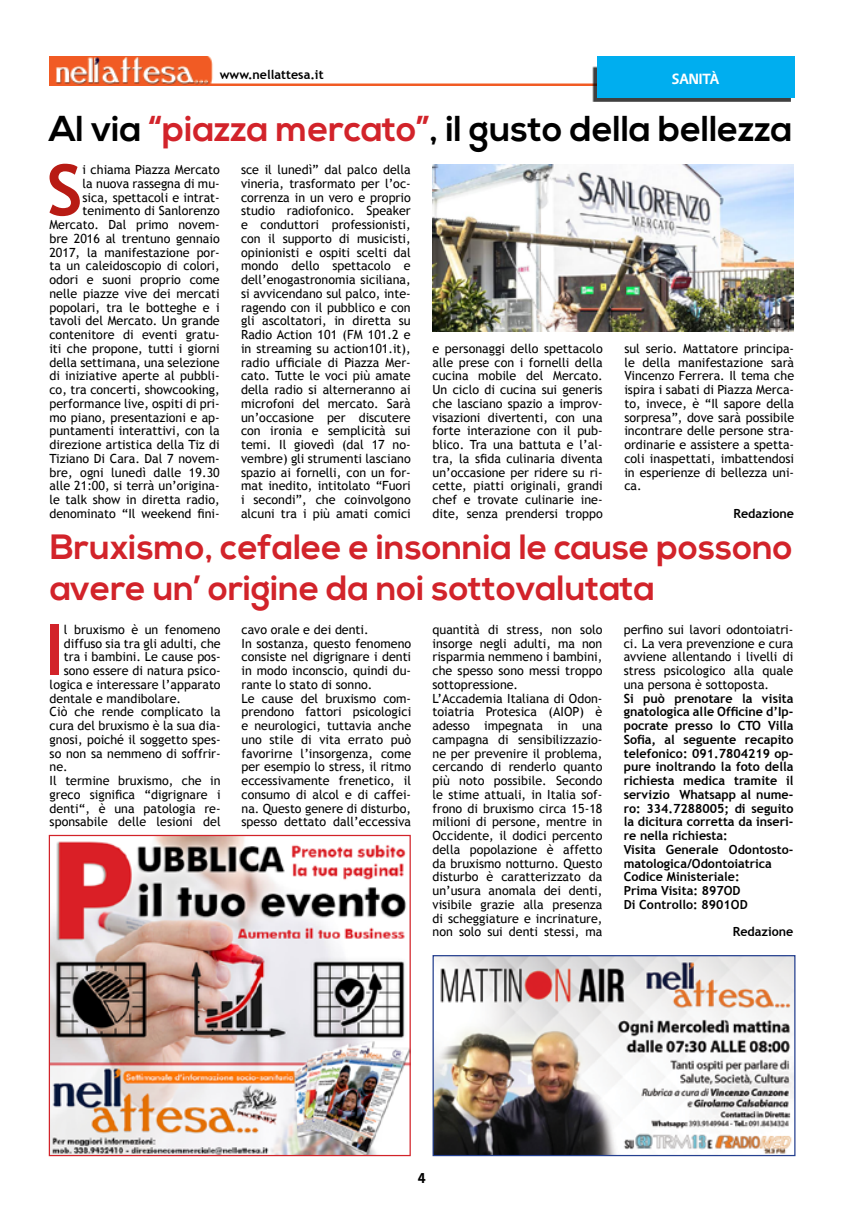
<style>
.page{position:relative;width:858px;height:1212px;background:#fff}
.page>*{position:absolute;margin:0;border:0;box-sizing:border-box;transform-origin:0 0}
.t1{font:700 70.88px "Trebuchet MS";color:#b81b14}
.t2{font:700 70.88px "Trebuchet MS";color:#d2232a}
.t3{font:700 36px "Nexa";color:#000}
.t4{font:700 35.12px/41.8px "Nexa";color:#d2232a}
.t5{font:700 15px "Vegur";color:#fff}
.t6{font:700 15px "Vegur";color:#000}
.t7{font:12.62px/13.8px "Trebuchet MS";color:#000;text-align:justify}
.t8{font:700 12.62px/13.8px "Trebuchet MS";color:#000;text-align:justify}
.t9{font:700 12.5px/13.8px "Trebuchet MS";color:#000}
.s1{color:#d2232a}
</style>
<div class="page">
<img style="left:50px;top:57px;width:542px;height:29px">
<img style="left:51px;top:837px;width:358px;height:317px">
<div style="left:49px;top:835px;width:362px;height:321px;border:1px solid #d2232a"></div>
<div style="left:592px;top:66px;width:199px;height:35px;background:#000;opacity:.75"></div>
<div style="left:597px;top:57px;width:197px;height:41px;background:#00aeef"></div>
<img style="left:434px;top:957px;width:359px;height:197px">
<div style="left:432px;top:955px;width:363px;height:201px;border:1px solid #25408f"></div>
<img style="left:432px;top:165px;width:361px;height:166px">
<p class="t9" style="left:220px;top:68px;width:105px">www.nellattesa.it</p>
<p class="t5" style="left:671px;top:71px;width:49px">SANITÀ</p>
<h2 class="t3" style="left:49px;top:108px;width:744px">Al via <span class="s1">“piazza mercato”</span>, il gusto della bellezza</h2>
<h1 class="t1" style="left:47px;top:146px;width:37px">S</h1>
<p class="t7" style="left:49px;top:163px;width:172px;text-align:right">i chiama Piazza Mercato<br>la nuova rassegna di mu-<br>sica, spettacoli e intrat&shy;tenimento di Sanlorenzo<br>Mercato. Dal primo novem&shy;bre 2016 al trentuno gennaio<br>2017, la manifestazione por&shy;ta un caleidoscopio di colori, odori e suoni proprio come nelle piazze vive dei mercati popolari, tra le botteghe e i tavoli del Mercato. Un grande contenitore di eventi gratu&shy;iti che propone, tutti i giorni della settimana, una selezione di iniziative aperte al pubbli&shy;co, tra concerti, showcooking, performance live, ospiti di pri&shy;mo piano, presentazioni e ap&shy;puntamenti interattivi, con la direzione artistica della Tiz di<br>Tiziano Di Cara. Dal 7 novem&shy;bre, ogni lunedì dalle 19.30 alle 21:00, si terrà un’origina&shy;le talk show in diretta radio, denominato “Il weekend fini-</p>
<p class="t7" style="left:241px;top:163px;width:171px">sce il lunedì” dal palco della vineria, trasformato per l’oc&shy;correnza in un vero e proprio studio radiofonico. Speaker e conduttori professionisti, con il supporto di musicisti, opinionisti e ospiti scelti dal mondo dello spettacolo e dell’enogastronomia siciliana, si avvicendano sul palco, inte&shy;ragendo con il pubblico e con gli ascoltatori, in diretta su Radio Action 101 (FM 101.2 e in streaming su action101.it), radio ufficiale di Piazza Mer&shy;cato. Tutte le voci più amate della radio si alterneranno ai microfoni del mercato. Sarà un’occasione per discutere con ironia e semplicità sui temi. Il giovedì (dal 17 no&shy;vembre) gli strumenti lasciano spazio ai fornelli, con un for&shy;mat inedito, intitolato “Fuori i secondi”, che coinvolgono alcuni tra i più amati comici</p>
<p class="t7" style="left:432px;top:342px;width:172px">e personaggi dello spettacolo alle prese con i fornelli della cucina mobile del Mercato.<br>Un ciclo di cucina sui generis che lasciano spazio a improv&shy;visazioni divertenti, con una forte interazione con il pub&shy;blico. Tra una battuta e l’al&shy;tra, la sfida culinaria diventa un’occasione per ridere su ri&shy;cette, piatti originali, grandi chef e trovate culinarie ine&shy;dite, senza prendersi troppo</p>
<p class="t7" style="left:624px;top:342px;width:171px">sul serio. Mattatore principa&shy;le della manifestazione sarà Vincenzo Ferrera. Il tema che ispira i sabati di Piazza Merca&shy;to, invece, è “Il sapore della sorpresa”, dove sarà possibile incontrare delle persone stra&shy;ordinarie e assistere a spetta&shy;coli inaspettati, imbattendosi in esperienze di bellezza uni&shy;ca.</p>
<p class="t8" style="left:733px;top:507px;width:62px">Redazione</p>
<h3 class="t4" style="left:50px;top:527px;width:744px">Bruxismo, cefalee e insonnia le cause possono avere un’ origine da noi sottovalutata</h3>
<h1 class="t2" style="left:44px;top:606px;width:21px">I</h1>
<p class="t7" style="left:64px;top:623px;width:158px">l bruxismo è un fenomeno</p>
<p class="t7" style="left:241px;top:623px;width:171px;text-align:left">cavo orale e dei denti.<br>In sostanza, questo fenomeno consiste nel digrignare i denti in modo inconscio, quindi du&shy;rante lo stato di sonno.<br>Le cause del bruxismo com&shy;prendono fattori psicologici e neurologici, tuttavia anche uno stile di vita errato può favorirne l’insorgenza, come per esempio lo stress, il ritmo eccessivamente frenetico, il consumo di alcol e di caffei&shy;na. Questo genere di disturbo, spesso dettato dall’eccessiva</p>
<p class="t7" style="left:432px;top:623px;width:171px;text-align:left">quantità di stress, non solo insorge negli adulti, ma non risparmia nemmeno i bambini, che spesso sono messi troppo sottopressione.<br>L’Accademia Italiana di Odon&shy;toiatria Protesica (AIOP) è adesso impegnata in una campagna di sensibilizzazio&shy;ne per prevenire il problema, cercando di renderlo quanto più noto possibile. Secondo le stime attuali, in Italia sof&shy;frono di bruxismo circa 15-18 milioni di persone, mentre in<br>Occidente, il dodici percento della popolazione è affetto da bruxismo notturno. Questo disturbo è caratterizzato da un’usura anomala dei denti, visibile grazie alla presenza di scheggiature e incrinature, non solo sui denti stessi, ma</p>
<p class="t7" style="left:623px;top:623px;width:171px">perfino sui lavori odontoiatri&shy;ci. La vera prevenzione e cura avviene allentando i livelli di stress psicologico alla quale una persona è sottoposta.</p>
<p class="t7" style="left:64px;top:636px;width:158px">diffuso sia tra gli adulti, che</p>
<p class="t7" style="left:64px;top:650px;width:158px">tra i bambini. Le cause pos-</p>
<p class="t7" style="left:64px;top:664px;width:158px">sono essere di natura psico-</p>
<p class="t7" style="left:50px;top:678px;width:172px">logica e interessare l’apparato</p>
<p class="t7" style="left:50px;top:691px;width:133px">dentale e mandibolare.</p>
<p class="t7" style="left:50px;top:705px;width:172px">Ciò che rende complicato la</p>
<p class="t7" style="left:50px;top:719px;width:172px">cura del bruxismo è la sua dia-</p>
<p class="t7" style="left:50px;top:733px;width:172px">gnosi, poiché il soggetto spes-</p>
<p class="t7" style="left:50px;top:746px;width:172px">so non sa nemmeno di soffrir-</p>
<p class="t7" style="left:50px;top:760px;width:20px">ne.</p>
<p class="t7" style="left:50px;top:774px;width:172px">Il termine bruxismo, che in</p>
<p class="t7" style="left:50px;top:788px;width:172px">greco significa “digrignare i</p>
<p class="t7" style="left:50px;top:801px;width:172px">denti“, è una patologia re-</p>
<p class="t7" style="left:50px;top:815px;width:172px">sponsabile delle lesioni del</p>
<p class="t8" style="left:623px;top:691px;width:171px">Si può prenotare la visita gnatologica alle Officine d’Ip&shy;pocrate presso lo CTO Villa Sofia, al seguente recapito telefonico: 091.7804219 op&shy;pure inoltrando la foto della richiesta medica tramite il servizio Whatsapp al nume&shy;ro: 334.7288005; di seguito la dicitura corretta da inseri&shy;re nella richiesta:</p>
<p class="t9" style="left:623px;top:842px;width:171px">Visita Generale Odontosto&shy;matologica/Odontoiatrica<br>Codice Ministeriale:<br>Prima Visita: 897OD<br>Di Controllo: 8901OD</p>
<p class="t8" style="left:732px;top:925px;width:62px">Redazione</p>
<p class="t6" style="left:418px;top:1169px;width:9px">4</p>
</div>
